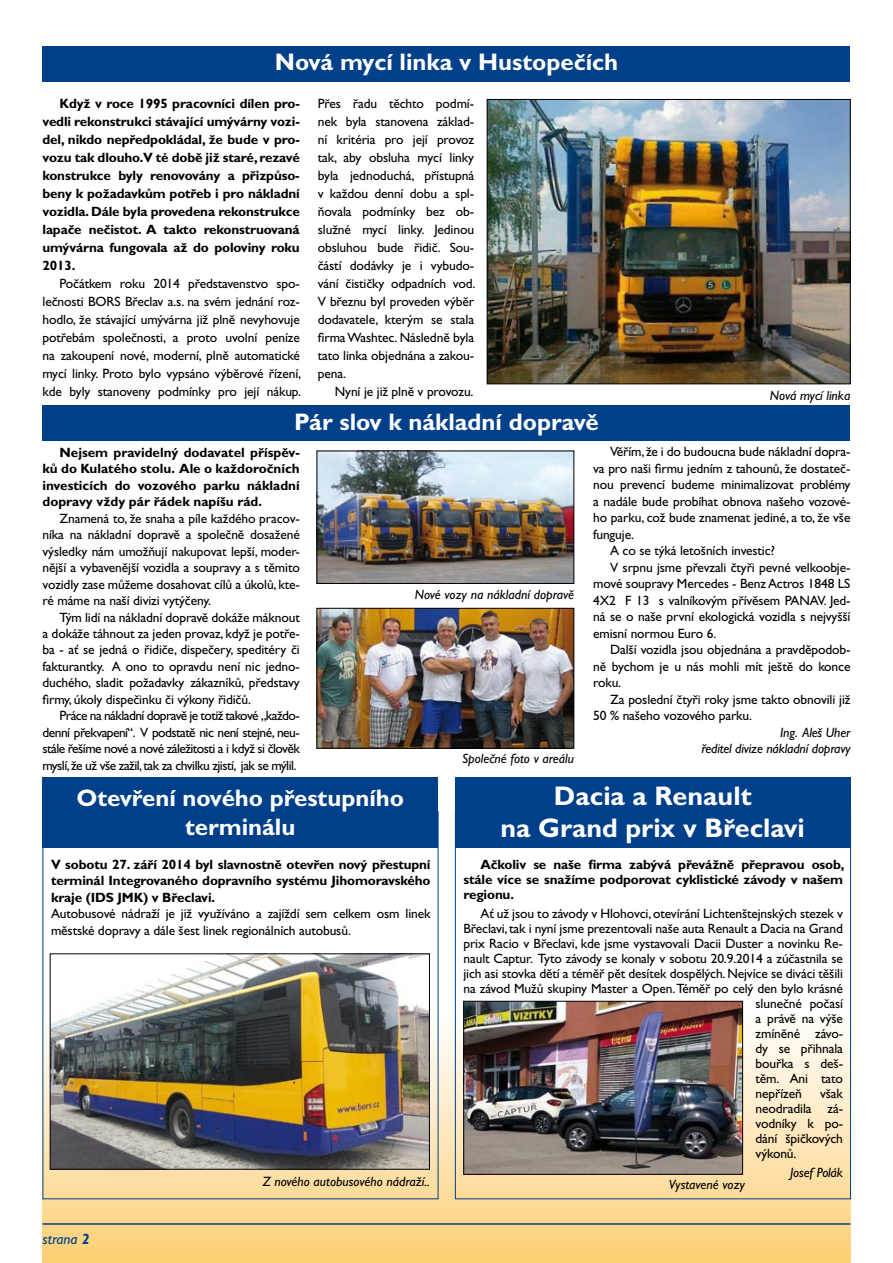
<style>
.page{position:relative;width:893px;height:1263px;background:#fff}
.page>*{position:absolute;margin:0;border:0;box-sizing:border-box;transform-origin:0 0}
.t1{font:700 27px/32.4px "Gill Sans CE";color:#fff;text-align:center}
.t2{font:700 24px/28.8px "Gill Sans CE";color:#fff;text-align:center}
.t3{font:italic 15px "Gill Sans CE";color:#003f8a}
.t4{font:13.5px/18px "Gill Sans CE";letter-spacing:-.01em;color:#000;text-align:justify}
.t5{font:700 13.5px/18px "Gill Sans CE";letter-spacing:-.01em;color:#000;text-align:justify}
.t6{font:italic 13.5px/16.5px "Gill Sans CE";color:#000;text-align:right}
.s1{font-weight:700}
</style>
<div class="page">
<svg style="left:43px;top:1009px;width:807px;height:254px;background:#f8d99d"></svg>
<hr style="left:43px;top:1223px;width:807px;height:2px;background:#003f8a">
<div style="left:43px;top:47px;width:807px;height:35px;background:#003f8a"></div>
<div style="left:43px;top:405px;width:807px;height:35px;background:#003f8a"></div>
<img style="left:465px;top:1003px;width:276px;height:169px">
<div style="left:463px;top:1001px;width:280px;height:173px;border:1px solid #000"></div>
<img style="left:489px;top:101px;width:359px;height:281px">
<div style="left:487px;top:99px;width:363px;height:285px;border:1px solid #000"></div>
<img style="left:319px;top:453px;width:253px;height:129px">
<div style="left:317px;top:451px;width:257px;height:133px;border:1px solid #000"></div>
<img style="left:319px;top:610px;width:253px;height:136px">
<div style="left:317px;top:608px;width:257px;height:140px;border:1px solid #000"></div>
<img style="left:52px;top:956px;width:376px;height:211px">
<div style="left:50px;top:954px;width:380px;height:215px;border:1px solid #000"></div>
<div style="left:43px;top:777px;width:395px;height:70px;background:#003f8a"></div>
<div style="left:455px;top:777px;width:395px;height:70px;background:#003f8a"></div>
<h2 class="t2" style="left:275px;top:48px;width:345px">Nová mycí linka v Hustopečích</h2>
<p class="t5" style="left:43px;top:94px;width:259px;text-indent:17px">Když v roce 1995 pracovníci dílen pro&shy;vedli rekonstrukci stávající umývárny vozi&shy;del, nikdo nepředpokládal, že bude v pro&shy;vozu tak dlouho.V té době již staré, rezavé konstrukce byly renovovány a přizpůso&shy;beny k požadavkům potřeb i pro nákladní vozidla. Dále byla provedena rekonstrukce lapače nečistot. A takto rekonstruovaná umývárna fungovala až do poloviny roku 2013.</p>
<p class="t4" style="left:43px;top:274px;width:260px;text-indent:17px">Počátkem roku 2014 představenstvo spo&shy;lečnosti BORS Břeclav a.s. na svém jednání roz&shy;hodlo, že stávající umývárna již plně nevyhovuje potřebám společnosti, a proto uvolní peníze na zakoupení nové, moderní, plně automatické mycí linky. Proto bylo vypsáno výběrové řízení, kde byly stanoveny podmínky pro její nákup.</p>
<p class="t4" style="left:318px;top:94px;width:159px">Přes řadu těchto podmí&shy;nek byla stanovena základ&shy;ní kritéria pro její provoz tak, aby obsluha mycí linky byla jednoduchá, přístupná v každou denní dobu a spl&shy;ňovala podmínky bez ob&shy;služné mycí linky. Jedinou obsluhou bude řidič. Sou&shy;částí dodávky je i vybudo&shy;vání čističky odpadních vod.<br>V březnu byl proveden výběr dodavatele, kterým se stala firma Washtec. Následně byla tato linka objednána a zakou&shy;pena.</p>
<p class="t4" style="left:335px;top:382px;width:140px">Nyní je již plně v provozu.</p>
<h2 class="t2" style="left:294px;top:407px;width:306px">Pár slov k nákladní dopravě</h2>
<p class="t6" style="left:770px;top:387px;width:82px">Nová mycí linka</p>
<p class="t5" style="left:43px;top:444px;width:259px;line-height:16.5px;text-indent:17px">Nejsem pravidelný dodavatel příspěv&shy;ků do Kulatého stolu. Ale o každoročních investicích do vozového parku nákladní dopravy vždy pár řádek napíšu rád.</p>
<p class="t4" style="left:43px;top:510px;width:259px;line-height:16.5px;text-indent:17px">Znamená to, že snaha a píle každého pracov&shy;níka na nákladní dopravě a společně dosažené výsledky nám umožňují nakupovat lepší, moder&shy;nější a vybavenější vozidla a soupravy a s těmito vozidly zase můžeme dosahovat cílů a úkolů, kte&shy;ré máme na naší divizi vytýčeny.</p>
<p class="t4" style="left:43px;top:609px;width:259px;line-height:16.5px;text-indent:17px">Tým lidí na nákladní dopravě dokáže máknout a dokáže táhnout za jeden provaz, když je potře&shy;ba - ať se jedná o řidiče, dispečery, speditéry či fakturantky. A ono to opravdu není nic jedno&shy;duchého, sladit požadavky zákazníků, představy firmy, úkoly dispečinku či výkony řidičů.</p>
<p class="t4" style="left:43px;top:708px;width:259px;line-height:16.5px;text-indent:17px">Práce na nákladní dopravě je totiž takové „každo&shy;denní překvapení“. V podstatě nic není stejné, neu&shy;stále řešíme nové a nové záležitosti a i když si člověk myslí, že už vše zažil, tak za chvilku zjistí, jak se mýlil.</p>
<p class="t6" style="left:415px;top:586px;width:161px">Nové vozy na nákladní dopravě</p>
<p class="t6" style="left:462px;top:750px;width:113px">Společné foto v areálu</p>
<p class="t4" style="left:610px;top:443px;width:242px">Věřím, že i do budoucna bude nákladní dopra-</p>
<p class="t4" style="left:593px;top:459px;width:259px">va pro naši firmu jedním z tahounů, že dostateč-</p>
<p class="t4" style="left:593px;top:476px;width:259px">nou prevencí budeme minimalizovat problémy</p>
<p class="t4" style="left:593px;top:492px;width:259px">a nadále bude probíhat obnova našeho vozové-</p>
<p class="t4" style="left:593px;top:509px;width:259px">ho parku, což bude znamenat jediné, a to, že vše</p>
<p class="t4" style="left:593px;top:525px;width:43px">funguje.</p>
<p class="t4" style="left:610px;top:542px;width:166px">A co se týká letošních investic?</p>
<p class="t4" style="left:610px;top:558px;width:242px">V srpnu jsme převzali čtyři pevné velkoobje-</p>
<p class="t4" style="left:593px;top:575px;width:259px">mové soupravy Mercedes - Benz Actros 1848 LS</p>
<p class="t4" style="left:593px;top:591px;width:259px">4X2 F 13 s valníkovým přívěsem PANAV. Jed-</p>
<p class="t4" style="left:593px;top:608px;width:259px">ná se o naše první ekologická vozidla s nejvyšší</p>
<p class="t4" style="left:593px;top:624px;width:125px">emisní normou Euro 6.</p>
<p class="t4" style="left:610px;top:641px;width:242px">Další vozidla jsou objednána a pravděpodob-</p>
<p class="t4" style="left:593px;top:657px;width:259px">ně bychom je u nás mohli mít ještě do konce</p>
<p class="t4" style="left:593px;top:674px;width:30px">roku.</p>
<p class="t4" style="left:610px;top:690px;width:242px">Za poslední čtyři roky jsme takto obnovili již</p>
<p class="t4" style="left:593px;top:707px;width:160px">50 % našeho vozového parku.</p>
<p class="t6" style="left:701px;top:724px;width:150px">Ing. Aleš Uher<br>ředitel divize nákladní dopravy</p>
<h2 class="t2" style="left:76px;top:783px;width:329px">Otevření nového přestupního terminálu</h2>
<h1 class="t1" style="left:500px;top:780px;width:306px">Dacia a Renault<br>na Grand prix v Břeclavi</h1>
<p class="t5" style="left:51px;top:856px;width:381px;line-height:16.5px">V sobotu 27. září 2014 byl slavnostně otevřen nový přestupní terminál Integrovaného dopravního systému Jihomoravského kraje (IDS JMK) v Břeclavi.</p>
<p class="t4" style="left:51px;top:906px;width:381px;line-height:16.5px">Autobusové nádraží je již využíváno a zajíždí sem celkem osm linek městské dopravy a dále šest linek regionálních autobusů.</p>
<p class="t3" style="left:43px;top:1230px;width:49px">strana <span class="s1">2</span></p>
<p class="t6" style="left:263px;top:1173px;width:169px">Z nového autobusového nádraží..</p>
<p class="t5" style="left:463px;top:857px;width:382px;line-height:15px;text-indent:17px">Ačkoliv se naše firma zabývá převážně přepravou osob, stále více se snažíme podporovat cyklistické závody v našem regionu.</p>
<p class="t4" style="left:480px;top:905px;width:364px">Ať už jsou to závody v Hlohovci, otevírání Lichtenštejnských stezek v</p>
<p class="t4" style="left:463px;top:920px;width:381px">Břeclavi, tak i nyní jsme prezentovali naše auta Renault a Dacia na Grand</p>
<p class="t4" style="left:463px;top:935px;width:381px">prix Racio v Břeclavi, kde jsme vystavovali Dacii Duster a novinku Re-</p>
<p class="t4" style="left:463px;top:950px;width:381px">nault Captur. Tyto závody se konaly v sobotu 20.9.2014 a zúčastnila se</p>
<p class="t4" style="left:463px;top:965px;width:381px">jich asi stovka dětí a téměř pět desítek dospělých. Nejvíce se diváci těšili</p>
<p class="t4" style="left:463px;top:980px;width:381px">na závod Mužů skupiny Master a Open. Téměř po celý den bylo krásné</p>
<p class="t4" style="left:756px;top:995px;width:89px">slunečné počasí</p>
<p class="t4" style="left:756px;top:1010px;width:89px">a právě na výše</p>
<p class="t4" style="left:756px;top:1024px;width:89px">zmíněné závo-</p>
<p class="t4" style="left:756px;top:1039px;width:89px">dy se přihnala</p>
<p class="t4" style="left:756px;top:1054px;width:89px">bouřka s deš-</p>
<p class="t4" style="left:756px;top:1069px;width:89px">těm. Ani tato</p>
<p class="t4" style="left:756px;top:1084px;width:48px">nepřízeň</p>
<p class="t4" style="left:756px;top:1086px;width:89px;line-height:15px;text-indent:65px">však neodradila zá&shy;vodníky k po&shy;dání špičkových výkonů.</p>
<p class="t6" style="left:790px;top:1164px;width:54px">Josef Polák</p>
<p class="t6" style="left:669px;top:1176px;width:78px">Vystavené vozy</p>
</div>
